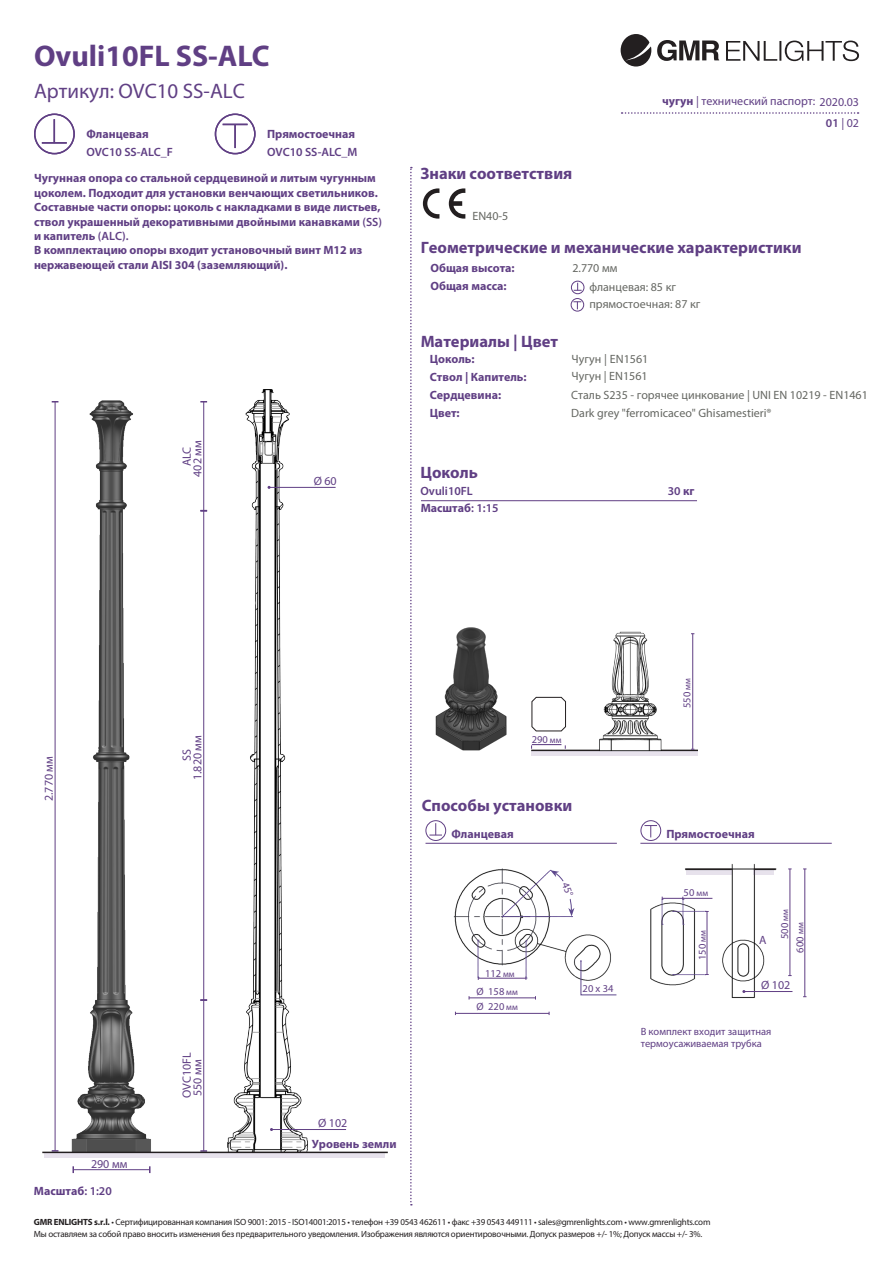
<style>
.page{position:relative;width:893px;height:1263px;background:#fff}
.page>*{position:absolute;margin:0;border:0;box-sizing:border-box;transform-origin:0 0}
.t1{font:700 30px "Myriad Pro";color:#603f84}
.t2{font:21px "Myriad Pro";color:#603f84}
.t3{font:700 16.5px "Myriad Pro";color:#603f84}
.t4{font:700 12px/14.4px "Myriad Pro";color:#603f84}
.t5{font:12px/17.5px "Myriad Pro";color:#656762}
.t6{font:12px "Myriad Pro";color:#603f84}
.t7{font:600 12px "Myriad Pro";color:#603f84}
.t8{font:12px "Myriad Pro";color:#666863}
.t9{font:10.5px/12px "Myriad Pro";color:#603f84}
.t10{font:9px/12px "Myriad Pro";letter-spacing:-.025em;color:#231f20}
.s1{font-weight:600}
.s2{font-weight:700}
.s3{font-size:9px}
</style>
<div class="page">
<hr style="left:421px;top:500px;width:276px;height:1px;background:#603f84">
<img style="left:71px;top:400px;width:80px;height:751px">
<hr style="left:203px;top:1000px;width:1px;height:151px;background:#603f84">
<hr style="left:73px;top:1169px;width:77px;height:1px;background:#603f84">
<svg style="left:149px;top:1166px;width:2px;height:7px"></svg>
<svg style="left:72px;top:1166px;width:2px;height:7px"></svg>
<hr style="left:203px;top:511px;width:1px;height:489px;background:#603f84">
<svg style="left:200px;top:999px;width:7px;height:2px"></svg>
<hr style="left:203px;top:402px;width:1px;height:109px;background:#603f84">
<svg style="left:200px;top:510px;width:7px;height:2px"></svg>
<img style="left:227px;top:389px;width:96px;height:762px">
<hr style="left:269px;top:487px;width:67px;height:1px;background:#603f84">
<hr style="left:55px;top:402px;width:1px;height:749px;background:#603f84">
<hr style="left:272px;top:1129px;width:74px;height:1px;background:#603f84">
<hr style="left:42px;top:1151px;width:346px;height:2px;background:#231f20">
<svg style="left:45px;top:1153px;width:340px;height:4px"></svg>
<svg style="left:531px;top:744px;width:35px;height:5px"></svg>
<hr style="left:531px;top:750px;width:166px;height:1px;background:#231f20">
<svg style="left:531px;top:751px;width:166px;height:4px"></svg>
<hr style="left:692px;top:634px;width:1px;height:115px;background:#603f84">
<img style="left:435px;top:627px;width:72px;height:124px">
<img style="left:598px;top:631px;width:70px;height:120px">
<svg style="left:531px;top:696px;width:35px;height:36px"></svg>
<svg style="left:54px;top:119px;width:1px;height:23px"></svg>
<hr style="left:42px;top:142px;width:25px;height:2px;background:#603f84">
<div style="left:34px;top:114px;width:41px;height:40px;border:2px solid #603f84;border-radius:50%"></div>
<hr style="left:234px;top:124px;width:2px;height:24px;background:#603f84">
<svg style="left:223px;top:124px;width:25px;height:1px"></svg>
<div style="left:215px;top:114px;width:41px;height:40px;border:2px solid #603f84;border-radius:50%"></div>
<svg style="left:423px;top:188px;width:16px;height:31px"></svg>
<svg style="left:449px;top:188px;width:16px;height:31px"></svg>
<svg style="left:574px;top:283px;width:8px;height:8px"></svg>
<div style="left:571px;top:281px;width:13px;height:13px;border:1px solid #603f84;border-radius:50%"></div>
<svg style="left:573px;top:301px;width:8px;height:8px"></svg>
<div style="left:571px;top:298px;width:13px;height:13px;border:1px solid #603f84;border-radius:50%"></div>
<svg style="left:410px;top:167px;width:2px;height:1038px"></svg>
<svg style="left:622px;top:112px;width:237px;height:2px"></svg>
<svg style="left:621px;top:34px;width:30px;height:33px"></svg>
<svg style="left:657px;top:40px;width:62px;height:21px"></svg>
<svg style="left:726px;top:41px;width:133px;height:20px"></svg>
<img style="left:685px;top:864px;width:92px;height:134px">
<img style="left:650px;top:902px;width:50px;height:86px">
<hr style="left:744px;top:991px;width:48px;height:1px;background:#603f84">
<hr style="left:685px;top:868px;width:47px;height:2px;background:#231f20">
<svg style="left:687px;top:870px;width:45px;height:4px"></svg>
<hr style="left:754px;top:868px;width:22px;height:2px;background:#231f20">
<svg style="left:754px;top:870px;width:20px;height:4px"></svg>
<hr style="left:790px;top:869px;width:1px;height:106px;background:#603f84">
<hr style="left:707px;top:911px;width:1px;height:63px;background:#603f84">
<svg style="left:673px;top:974px;width:36px;height:1px"></svg>
<hr style="left:804px;top:869px;width:1px;height:128px;background:#603f84">
<svg style="left:662px;top:897px;width:47px;height:28px"></svg>
<hr style="left:682px;top:898px;width:30px;height:1px;background:#603f84">
<img style="left:453px;top:868px;width:158px;height:112px">
<hr style="left:455px;top:1013px;width:94px;height:1px;background:#603f84">
<hr style="left:469px;top:997px;width:66px;height:1px;background:#603f84">
<svg style="left:580px;top:960px;width:37px;height:35px"></svg>
<hr style="left:478px;top:978px;width:48px;height:1px;background:#603f84">
<svg style="left:478px;top:940px;width:1px;height:40px"></svg>
<svg style="left:526px;top:940px;width:1px;height:40px"></svg>
<hr style="left:425px;top:843px;width:192px;height:1px;background:#603f84">
<hr style="left:640px;top:843px;width:192px;height:1px;background:#603f84">
<svg style="left:429px;top:823px;width:13px;height:13px"></svg>
<div style="left:425px;top:820px;width:21px;height:21px;border:1px solid #603f84;border-radius:50%"></div>
<svg style="left:644px;top:825px;width:13px;height:12px"></svg>
<div style="left:641px;top:820px;width:20px;height:21px;border:1px solid #603f84;border-radius:50%"></div>
<svg style="left:502px;top:870px;width:73px;height:47px"></svg>
<h1 class="t1" style="left:34px;top:36px;width:237px">Ovuli10FL SS-ALC</h1>
<h2 class="t2" style="left:34px;top:78px;width:212px">Артикул: OVC10 SS-ALC</h2>
<p class="t4" style="left:86px;top:126px;width:64px">Фланцевая</p>
<p class="t4" style="left:267px;top:126px;width:90px">Прямостоечная</p>
<p class="t7" style="left:86px;top:145px;width:88px">OVC10 SS-ALC_F</p>
<p class="t7" style="left:267px;top:145px;width:92px">OVC10 SS-ALC_M</p>
<p class="t4" style="left:34px;top:171px;width:350px">Чугунная опора со стальной сердцевиной и литым чугунным цоколем. Подходит для установки венчающих светильников.<br>Составные части опоры: цоколь с накладками в виде листьев, ствол украшенный декоративными двойными канавками <span class="s1">(SS) </span>и капитель <span class="s1">(ALC).<br></span>В комплектацию опоры входит установочный винт M12 из нержавеющей стали AISI 304 (заземляющий).</p>
<p class="t6" style="left:190px;top:477px;width:38px;rotate:-90deg">402 мм</p>
<p class="t6" style="left:179px;top:466px;width:21px;rotate:-90deg">ALC</p>
<p class="t6" style="left:314px;top:474px;width:25px">Ø 60</p>
<p class="t6" style="left:662px;top:94px;width:198px"><span class="s2">чугун</span> | технический паспорт: 2020.03</p>
<h3 class="t3" style="left:420px;top:163px;width:153px">Знаки соответствия</h3>
<p class="t5" style="left:472px;top:207px;width:37px">EN40-5</p>
<h3 class="t3" style="left:421px;top:237px;width:382px">Геометрические и механические характеристики</h3>
<p class="t4" style="left:431px;top:258px;width:86px;line-height:18px">Общая высота:<br>Общая масса:</p>
<p class="t5" style="left:572px;top:259px;width:46px">2.770 мм</p>
<p class="t5" style="left:589px;top:278px;width:88px">фланцевая: 85 кг</p>
<p class="t8" style="left:589px;top:297px;width:113px">прямостоечная: 87 кг</p>
<h3 class="t3" style="left:421px;top:331px;width:139px">Материалы | Цвет</h3>
<p class="t6" style="left:826px;top:115px;width:35px"><span class="s1">01</span> | 02</p>
<p class="t4" style="left:430px;top:349px;width:98px;line-height:18px">Цоколь:<br>Ствол | Капитель:<br>Сердцевина:<br>Цвет:</p>
<p class="t5" style="left:572px;top:350px;width:78px">Чугун | EN1561<br>Чугун | EN1561</p>
<p class="t5" style="left:571px;top:386px;width:298px">Сталь S235 - горячее цинкование | UNI EN 10219 - EN1461<br>Dark grey "ferromicaceo" Ghisamestieri®</p>
<h3 class="t3" style="left:421px;top:462px;width:59px">Цоколь</h3>
<p class="t4" style="left:421px;top:500px;width:79px">Масштаб<span class="s1">: 1:15</span></p>
<p class="t7" style="left:420px;top:484px;width:54px">Ovuli10FL</p>
<p class="t7" style="left:668px;top:484px;width:28px">30 <span class="s2">кг</span></p>
<p class="t6" style="left:41px;top:801px;width:46px;rotate:-90deg">2.770 мм</p>
<p class="t6" style="left:190px;top:780px;width:46px;rotate:-90deg">1.820 мм</p>
<p class="t6" style="left:179px;top:761px;width:13px;rotate:-90deg">SS</p>
<p class="t6" style="left:91px;top:1156px;width:38px">290 мм</p>
<p class="t6" style="left:179px;top:1098px;width:47px;rotate:-90deg">OVC10FL</p>
<p class="t6" style="left:190px;top:1096px;width:38px;rotate:-90deg">550 мм</p>
<p class="t9" style="left:532px;top:733px;width:31px">290 <span class="s3">мм</span></p>
<h3 class="t3" style="left:422px;top:795px;width:152px">Способы установки</h3>
<p class="t9" style="left:681px;top:708px;width:31px;rotate:-90deg">550 <span class="s3">мм</span></p>
<p class="t4" style="left:451px;top:826px;width:64px">Фланцевая</p>
<p class="t4" style="left:666px;top:827px;width:90px">Прямостоечная</p>
<p class="t9" style="left:684px;top:886px;width:26px">50 <span class="s3">мм</span></p>
<p class="t9" style="left:485px;top:967px;width:31px">112 <span class="s3">мм</span></p>
<p class="t9" style="left:477px;top:985px;width:43px">Ø 158 <span class="s3">мм</span></p>
<p class="t9" style="left:583px;top:982px;width:32px">20 x 34</p>
<p class="t9" style="left:477px;top:1000px;width:43px">Ø 220 <span class="s3">мм</span></p>
<p class="t9" style="left:778px;top:939px;width:31px;rotate:-90deg">500 <span class="s3">мм</span></p>
<p class="t9" style="left:696px;top:960px;width:31px;rotate:-90deg">150 <span class="s3">мм</span></p>
<p class="t9" style="left:794px;top:952px;width:31px;rotate:-90deg">600 <span class="s3">мм</span></p>
<p class="t6" style="left:759px;top:933px;width:9px">A</p>
<p class="t6" style="left:761px;top:978px;width:31px">Ø 102</p>
<p class="t9" style="left:641px;top:1025px;width:132px">В комплект входит защитная термоусаживаемая трубка</p>
<p class="t6" style="left:318px;top:1116px;width:31px">Ø 102</p>
<p class="t4" style="left:312px;top:1136px;width:86px">Уровень земли</p>
<p class="t4" style="left:34px;top:1183px;width:79px">Масштаб<span class="s1">: 1:20</span></p>
<p class="t10" style="left:34px;top:1216px;width:678px"><span class="s2">GMR ENLIGHTS s.r.l.</span> • Сертифицированная компания ISO 9001: 2015 - ISO14001:2015 • телефон +39 0543 462611 • факс +39 0543 449111 • sales@gmrenlights.com • www.gmrenlights.com<br>Мы оставляем за собой право вносить изменения без предварительного уведомления. Изображения являются ориентировочными. Допуск размеров +/- 1%; Допуск массы +/- 3%.</p>
</div>
